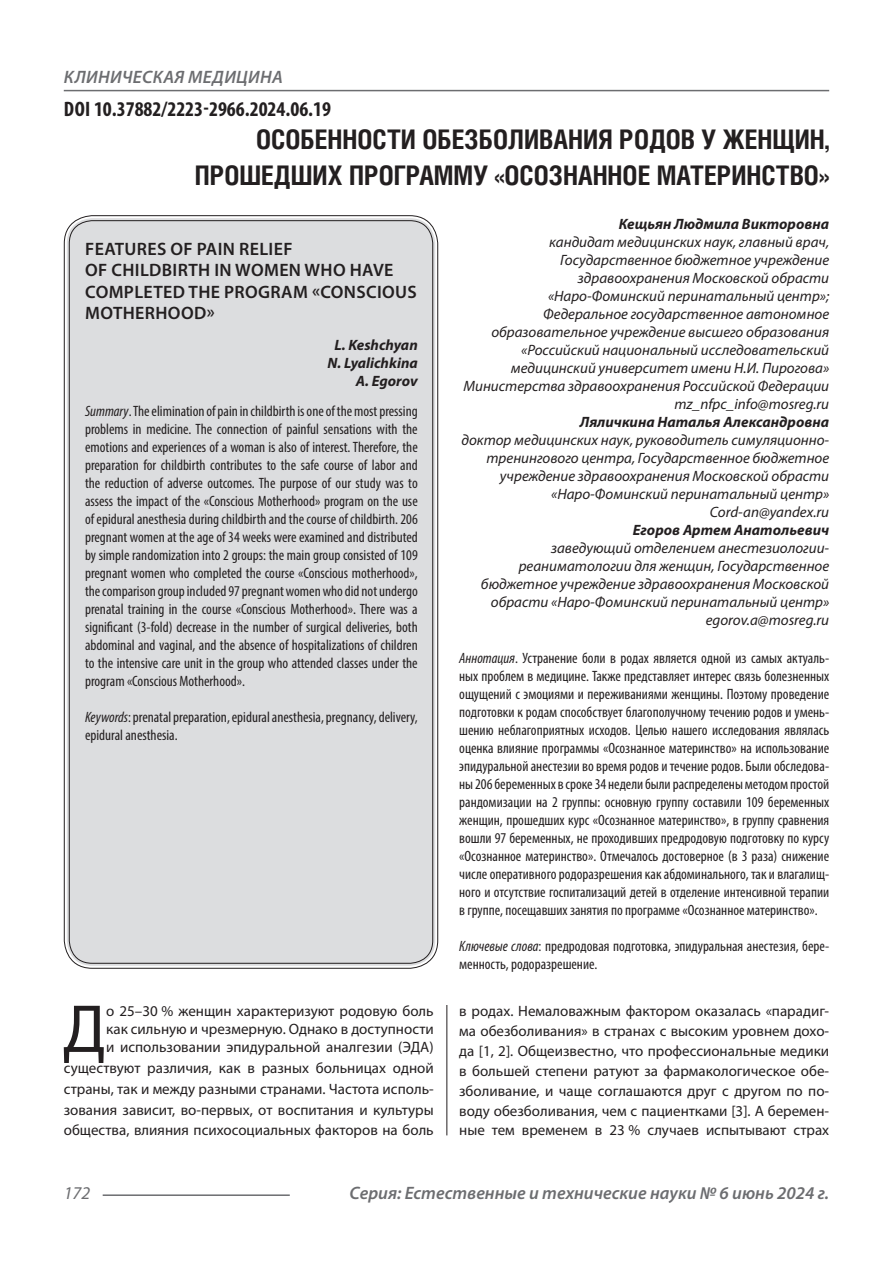
<style>
.page{position:relative;width:893px;height:1263px;background:#fff}
.page>*{position:absolute;margin:0;border:0;box-sizing:border-box;transform-origin:0 0}
.Статья_текст_первый{font:68.4px "Myriad Pro";color:#231f20}
.Статья_название{font:700 27px/36px "Helios Cond C";color:#231f20;text-align:right}
.ДОИ{font:700 condensed 21px "Myriad Pro";color:#231f20}
.Статья_название_англ{font:600 18px/21.6px "Myriad Pro";letter-spacing:.02em;color:#231f20}
.t1{font:italic 600 18px "Myriad Pro";color:#6c6d70}
.t2{font:italic 600 18px "Myriad Pro";letter-spacing:.02em;color:#6c6d70}
.t3{font:italic 18px "Myriad Pro";color:#6c6d70}
.Статья_аннотация_анг{font:condensed 15px/18px "Myriad Pro";color:#231f20;text-align:justify}
.Статья_аннотация_тек{font:condensed 15px/18px "Myriad Pro";color:#231f20;text-align:justify}
.Статья_автор_инфо{font:italic 15px/18px "Myriad Pro";color:#231f20;text-align:right}
.Статья_текст_первый-2{font:15px/20px "Myriad Pro";color:#231f20;text-align:justify}
.Статья_автор_инфо-2{font:italic 700 15px "Myriad Pro";color:#231f20}
.Статья_автор_англ{font:italic 700 15px "Myriad Pro";color:#231f20}
.s1{font-style:italic}
</style>
<div class="page">
<hr style="left:446px;top:128px;width:1px;height:1007px;background:#231f20">
<hr style="left:103px;top:1194px;width:187px;height:2px;background:#6c6d70">
<hr style="left:64px;top:90px;width:765px;height:1px;background:#6c6d70">
<div style="left:441px;top:128px;width:13px;height:877px;background:#fff"></div>
<div style="left:67px;top:218px;width:368px;height:748px;background:#dcdddf;border-radius:26px"></div>
<p class="t2" style="left:64px;top:66px;width:220px">КЛИНИЧЕСКАЯ МЕДИЦИНА</p>
<p class="ДОИ" style="left:64px;top:96px;width:269px">DOI 10.37882/2223-2966.2024.06.19</p>
<p class="Статья_название" style="left:195px;top:121px;width:636px">ОСОБЕННОСТИ ОБЕЗБОЛИВАНИЯ РОДОВ У ЖЕНЩИН,<br>ПРОШЕДШИХ ПРОГРАММУ «ОСОЗНАННОЕ МАТЕРИНСТВО»</p>
<p class="Статья_автор_инфо-2" style="left:619px;top:214px;width:212px">Кещьян Людмила Викторовна</p>
<p class="Статья_автор_инфо" style="left:548px;top:232px;width:283px">кандидат медицинских наук, главный врач, Государственное бюджетное учреждение здравоохранения Московской обрасти «Наро-Фоминский перинатальный центр»;</p>
<p class="Статья_автор_инфо" style="left:463px;top:304px;width:367px">Федеральное государственное автономное образовательное учреждение высшего образования «Российский национальный исследовательский медицинский университет имени Н.И. Пирогова» Министерства здравоохранения Российской Федерации</p>
<p class="Статья_автор_инфо" style="left:674px;top:394px;width:156px">mz_nfpc_info@mosreg.ru</p>
<p class="Статья_автор_инфо-2" style="left:580px;top:412px;width:251px">Ляличкина Наталья Александровна</p>
<p class="Статья_автор_инфо" style="left:461px;top:430px;width:369px">доктор медицинских наук, руководитель симуляционно&shy;тренингового центра, Государственное бюджетное учреждение здравоохранения Московской обрасти «Наро-Фоминский перинатальный центр»</p>
<p class="Статья_автор_инфо" style="left:710px;top:502px;width:121px">Cord-an@yandex.ru</p>
<p class="Статья_автор_инфо-2" style="left:633px;top:520px;width:198px">Егоров Артем Анатольевич</p>
<p class="Статья_автор_инфо" style="left:481px;top:538px;width:350px">заведующий отделением анестезиологии&shy;реаниматологии для женщин, Государственное бюджетное учреждение здравоохранения Московской обрасти «Наро-Фоминский перинатальный центр»</p>
<p class="Статья_автор_инфо" style="left:706px;top:610px;width:125px">egorov.a@mosreg.ru</p>
<p class="Статья_название_англ" style="left:85px;top:237px;width:333px">FEATURES OF PAIN RELIEF<br>OF CHILDBIRTH IN WOMEN WHO HAVE<br>COMPLETED THE PROGRAM «CONSCIOUS<br>MOTHERHOOD»</p>
<p class="Статья_автор_англ" style="left:334px;top:335px;width:85px">L. Keshchyan</p>
<p class="Статья_автор_англ" style="left:327px;top:353px;width:92px">N. Lyalichkina</p>
<p class="Статья_автор_англ" style="left:356px;top:371px;width:63px">A. Egorov</p>
<p class="Статья_аннотация_анг" style="left:85px;top:402px;width:334px"><span class="s1">Summary</span>. The elimination of pain in childbirth is one of the most pressing problems in medicine. The connection of painful sensations with the emotions and experiences of a woman is also of interest. Therefore, the preparation for childbirth contributes to the safe course of labor and the reduction of adverse outcomes. The purpose of our study was to assess the impact of the «Conscious Motherhood» program on the use of epidural anesthesia during childbirth and the course of childbirth. 206 pregnant women at the age of 34 weeks were examined and distributed by simple randomization into 2 groups: the main group consisted of 109 pregnant women who completed the course «Conscious motherhood», the comparison group included 97 pregnant women who did not undergo prenatal training in the course «Conscious Motherhood». There was a significant (3-fold) decrease in the number of surgical deliveries, both abdominal and vaginal, and the absence of hospitalizations of children to the intensive care unit in the group who attended classes under the program «Conscious Motherhood».</p>
<p class="Статья_аннотация_анг" style="left:85px;top:708px;width:334px"><span class="s1">Keywords</span>: prenatal preparation, epidural anesthesia, pregnancy, delivery, epidural anesthesia.</p>
<p class="Статья_аннотация_тек" style="left:459px;top:649px;width:371px"><span class="s1">Аннотация</span>. Устранение боли в родах является одной из самых актуаль&shy;ных проблем в медицине. Также представляет интерес связь болезненных ощущений с эмоциями и переживаниями женщины. Поэтому проведение подготовки к родам способствует благополучному течению родов и умень&shy;шению неблагоприятных исходов. Целью нашего исследования являлась оценка влияние программы «Осознанное материнство» на использование эпидуральной анестезии во время родов и течение родов. Были обследова&shy;ны 206 беременных в сроке 34 недели были распределены методом простой рандомизации на 2 группы: основную группу составили 109 беременных женщин, прошедших курс «Осознанное материнство», в группу сравнения вошли 97 беременных, не проходивших предродовую подготовку по курсу «Осознанное материнство». Отмечалось достоверное (в 3 раза) снижение числе оперативного родоразрешения как абдоминального, так и влагалищ&shy;ного и отсутствие госпитализаций детей в отделение интенсивной терапии в группе, посещавших занятия по программе «Осознанное материнство».</p>
<p class="Статья_аннотация_тек" style="left:459px;top:937px;width:371px"><span class="s1">Ключевые слова</span>: предродовая подготовка, эпидуральная анестезия, бере&shy;менность, родоразрешение.</p>
<p class="Статья_текст_первый" style="left:63px;top:987px;width:45px">Д</p>
<p class="Статья_текст_первый-2" style="left:106px;top:1002px;width:329px;line-height:18px">о 25–30 % женщин характеризуют родовую боль как сильную и чрезмерную. Однако в доступности и использовании эпидуральной аналгезии (ЭДА)</p>
<p class="Статья_текст_первый-2" style="left:64px;top:1057px;width:371px;line-height:20.9px">существуют различия, как в разных больницах одной страны, так и между разными странами. Частота исполь&shy;зования зависит, во-первых, от воспитания и культуры общества, влияния психосоциальных факторов на боль</p>
<p class="Статья_текст_первый-2" style="left:459px;top:1001px;width:371px">в родах. Немаловажным фактором оказалась «парадиг&shy;ма обезболивания» в странах с высоким уровнем дохо&shy;да [1, 2]. Общеизвестно, что профессиональные медики в большей степени ратуют за фармакологическое обе&shy;зболивание, и чаще соглашаются друг с другом по по&shy;воду обезболивания, чем с пациентками [3]. А беремен&shy;ные тем временем в 23 % случаев испытывают страх</p>
<p class="t3" style="left:64px;top:1182px;width:28px">172</p>
<p class="t1" style="left:350px;top:1182px;width:481px">Серия: Естественные и технические науки № 6 июнь 2024 г.</p>
</div>
